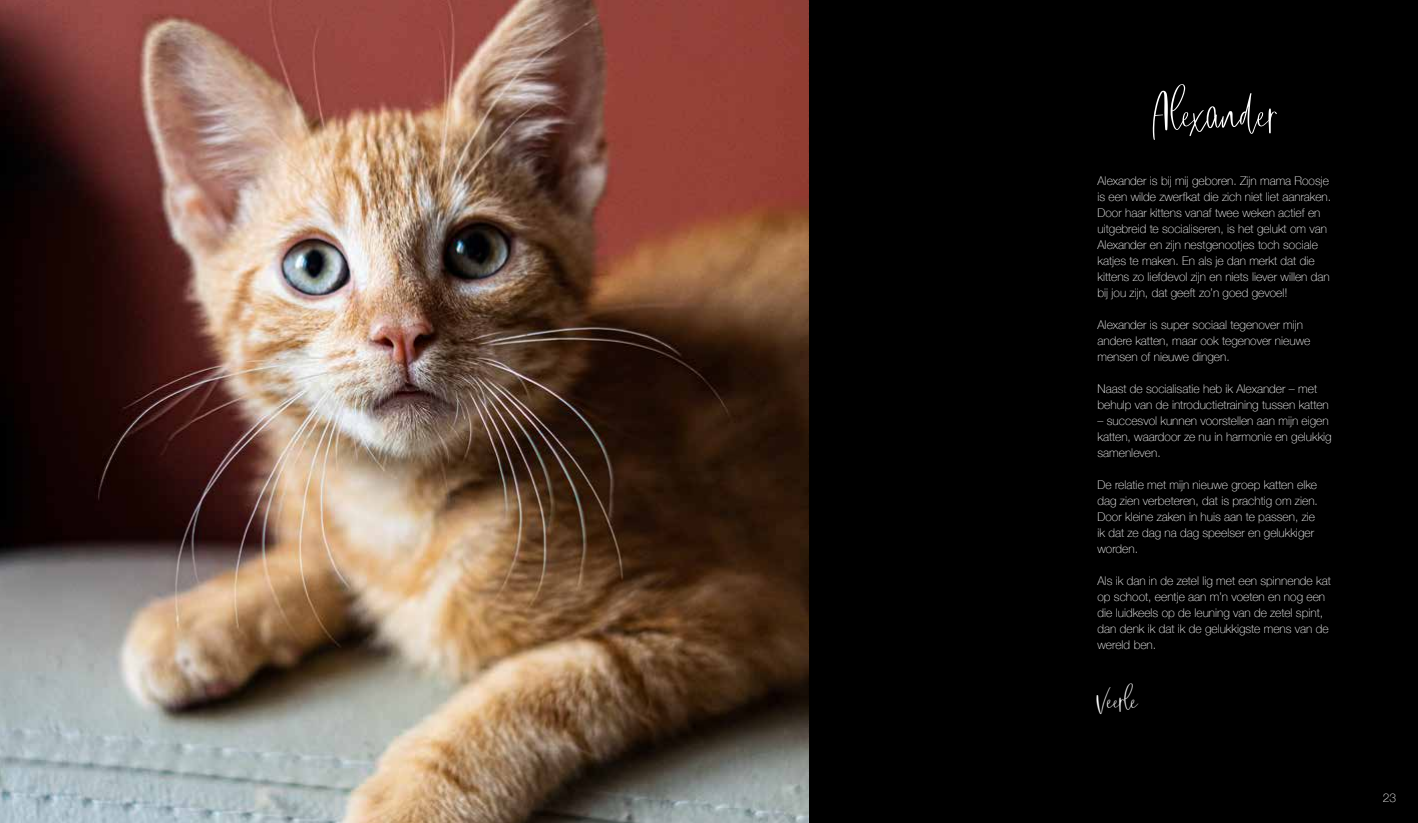
<style>
.page{position:relative;width:1418px;height:823px;background:#fff}
.page>*{position:absolute;margin:0;border:0;box-sizing:border-box;transform-origin:0 0}
.t1{font:69px "Esther Alt";color:#fff}
.t2{font:40px "Esther Alt";color:#fff}
.t3{font:100 12px/16px "Helvetica Neue";color:#fff}
</style>
<div class="page">
<div style="left:0;top:0;width:1417px;height:822px;background:#000"></div>
<img style="left:0;top:0;width:808px;height:822px">
<h1 class="t1" style="left:1154px;top:65px;width:123px">Alexander</h1>
<p class="t3" style="left:1097px;top:172px;width:235px">Alexander is bij mij geboren. Zijn mama Roosje is een wilde zwerfkat die zich niet liet aanraken.<br>Door haar kittens vanaf twee weken actief en uitgebreid te socialiseren, is het gelukt om van Alexander en zijn nestgenootjes toch sociale katjes te maken. En als je dan merkt dat die kittens zo liefdevol zijn en niets liever willen dan bij jou zijn, dat geeft zo’n goed gevoel!</p>
<p class="t3" style="left:1097px;top:316px;width:214px">Alexander is super sociaal tegenover mijn andere katten, maar ook tegenover nieuwe mensen of nieuwe dingen.</p>
<p class="t3" style="left:1097px;top:380px;width:233px">Naast de socialisatie heb ik Alexander – met behulp van de introductietraining tussen katten</p>
<p class="t3" style="left:1097px;top:412px;width:236px">– succesvol kunnen voorstellen aan mijn eigen katten, waardoor ze nu in harmonie en gelukkig samenleven.</p>
<p class="t3" style="left:1097px;top:476px;width:222px">De relatie met mijn nieuwe groep katten elke dag zien verbeteren, dat is prachtig om zien.<br>Door kleine zaken in huis aan te passen, zie ik dat ze dag na dag speelser en gelukkiger worden.</p>
<p class="t3" style="left:1097px;top:572px;width:235px">Als ik dan in de zetel lig met een spinnende kat op schoot, eentje aan m’n voeten en nog een die luidkeels op de leuning van de zetel spint, dan denk ik dat ik de gelukkigste mens van de wereld ben.</p>
<h2 class="t2" style="left:1097px;top:671px;width:42px">Veerle</h2>
<p class="t3" style="left:1382px;top:789px;width:15px">23</p>
</div>
